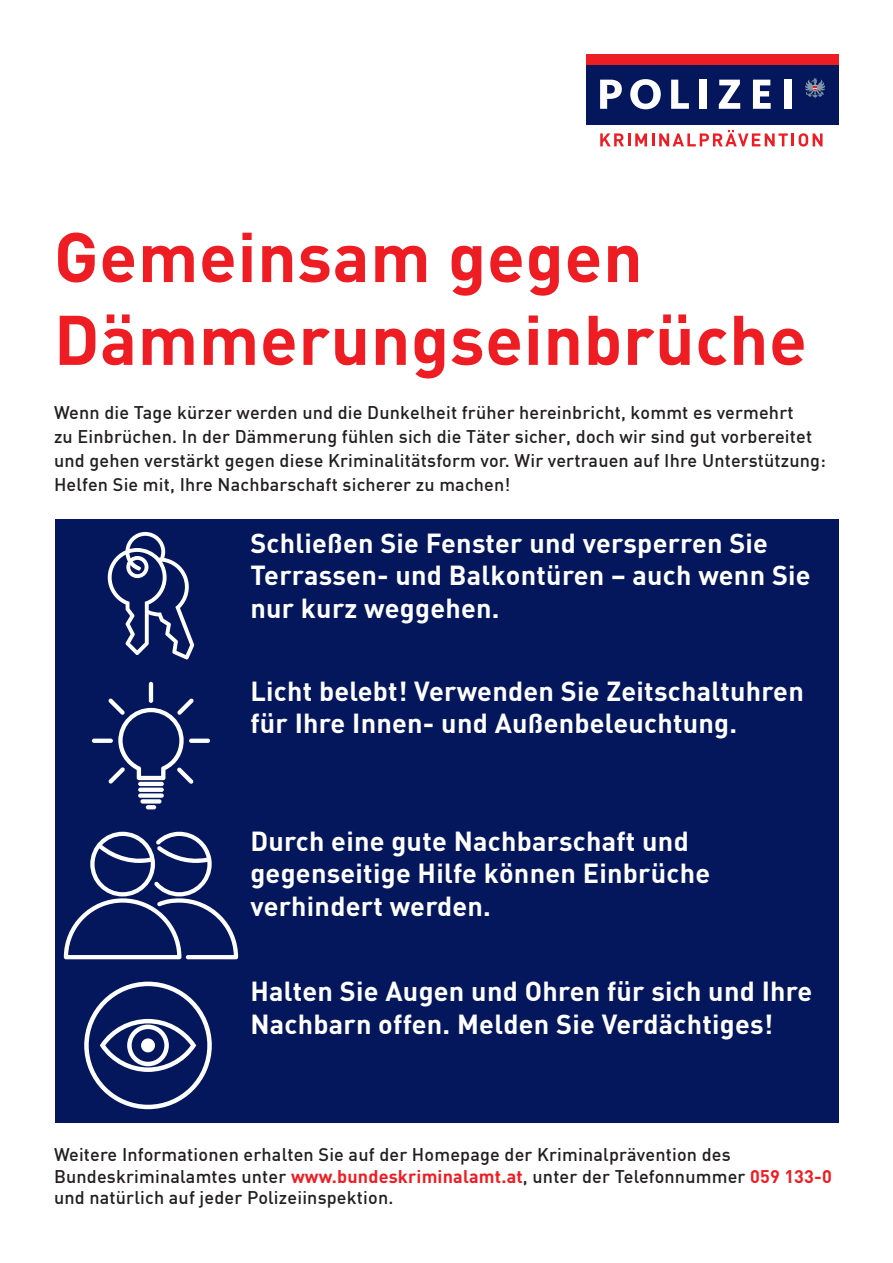
<style>
.page{position:relative;width:893px;height:1263px;background:#fff}
.page>*{position:absolute;margin:0;border:0;box-sizing:border-box;transform-origin:0 0}
.t1{font:700 69px/82.8px "DIN";letter-spacing:.01em;color:#ee1d23}
.t2{font:700 27px/32.4px "DIN";letter-spacing:.01em;color:#fff}
.t3{font:500 18px/24px "DIN";letter-spacing:.01em;color:#231f20}
.s1{font-weight:700;color:#ee1d23}
</style>
<div class="page">
<div style="left:55px;top:519px;width:783px;height:604px;background:#04175c"></div>
<svg style="left:108px;top:532px;width:86px;height:127px"></svg>
<hr style="left:138px;top:782px;width:26px;height:4px;background:#fff;border-radius:2px">
<svg style="left:138px;top:788px;width:26px;height:4px"></svg>
<svg style="left:140px;top:799px;width:22px;height:4px"></svg>
<svg style="left:146px;top:805px;width:10px;height:4px"></svg>
<div style="left:138px;top:793px;width:26px;height:5px;background:#fff;border-radius:2px"></div>
<hr style="left:149px;top:682px;width:4px;height:21px;background:#fff;border-radius:2px">
<svg style="left:92px;top:739px;width:21px;height:4px"></svg>
<svg style="left:189px;top:739px;width:21px;height:4px"></svg>
<svg style="left:108px;top:698px;width:86px;height:86px"></svg>
<svg style="left:64px;top:832px;width:174px;height:127px"></svg>
<svg style="left:84px;top:982px;width:128px;height:127px"></svg>
<div style="left:141px;top:1038px;width:14px;height:14px;background:#fff;border-radius:50%"></div>
<div style="left:586px;top:64px;width:252px;height:61px;background:#04175c"></div>
<svg style="left:600px;top:80px;width:22px;height:29px"></svg>
<svg style="left:630px;top:79px;width:31px;height:30px"></svg>
<svg style="left:671px;top:80px;width:18px;height:29px"></svg>
<div style="left:699px;top:80px;width:7px;height:29px;background:#fff"></div>
<svg style="left:719px;top:80px;width:21px;height:29px"></svg>
<svg style="left:753px;top:80px;width:18px;height:29px"></svg>
<div style="left:784px;top:80px;width:8px;height:29px;background:#fff"></div>
<svg style="left:805px;top:78px;width:20px;height:20px"></svg>
<div style="left:586px;top:54px;width:252px;height:11px;background:#ee1d23"></div>
<svg style="left:600px;top:130px;width:222px;height:17px"></svg>
<p class="t1" style="left:54px;top:213px;width:754px">Gemeinsam gegen<br>Dämmerungseinbrüche</p>
<p class="t3" style="left:54px;top:400px;width:773px">Wenn die Tage kürzer werden und die Dunkelheit früher hereinbricht, kommt es vermehrt<br>zu Einbrüchen. In der Dämmerung fühlen sich die Täter sicher, doch wir sind gut vorbereitet und gehen verstärkt gegen diese Kriminalitätsform vor. Wir vertrauen auf Ihre Unterstützung:<br>Helfen Sie mit, Ihre Nachbarschaft sicherer zu machen!</p>
<p class="t2" style="left:250px;top:526px;width:562px">Schließen Sie Fenster und versperren Sie<br>Terrassen- und Balkontüren – auch wenn Sie nur kurz weggehen.</p>
<p class="t2" style="left:250px;top:674px;width:555px">Licht belebt! Verwenden Sie Zeitschaltuhren für Ihre Innen- und Außenbeleuchtung.</p>
<p class="t2" style="left:250px;top:824px;width:461px">Durch eine gute Nachbarschaft und gegenseitige Hilfe können Einbrüche verhindert werden.</p>
<p class="t2" style="left:250px;top:974px;width:563px">Halten Sie Augen und Ohren für sich und Ihre<br>Nachbarn offen. Melden Sie Verdächtiges!</p>
<p class="t3" style="left:54px;top:1143px;width:779px;line-height:21.6px">Weitere Informationen erhalten Sie auf der Homepage der Kriminalprävention des<br>Bundeskriminalamtes unter <span class="s1">www.bundeskriminalamt.at</span>, unter der Telefonnummer <span class="s1">059 133-0 </span>und natürlich auf jeder Polizeiinspektion.</p>
</div>
